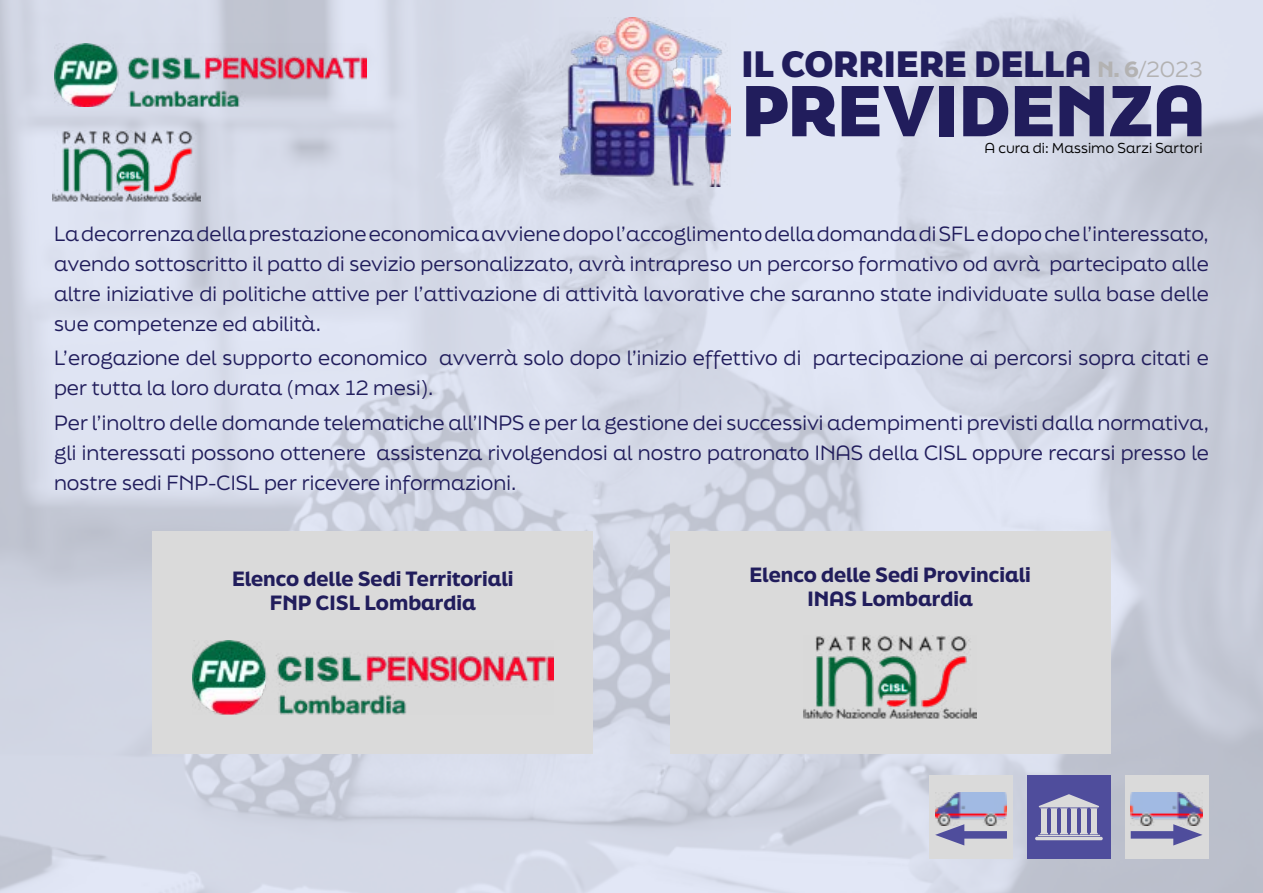
<style>
.page{position:relative;width:1263px;height:893px;background:#fff}
.page>*{position:absolute;margin:0;border:0;box-sizing:border-box;transform-origin:0 0}
.t1{font:800 67.95px "Final Six";color:#211d5c}
.t2{font:800 34.65px "Final Six";color:#211d5c}
.t3{font:20.85px "Final Six";color:#b3b2b2}
.punti_numerati{font:19.5px/30px "Final Six";color:#211d5c;text-align:justify}
.t4{font:900 19.5px/24px "Final Six";color:#211d5c;text-align:center}
.t5{font:13.65px "Final Six";color:#000}
.s1{font-weight:900}
</style>
<div class="page">
<img style="left:0;top:0;width:1263px;height:893px">
<img style="left:54px;top:44px;width:312px;height:63px">
<img style="left:52px;top:131px;width:148px;height:70px">
<img style="left:560px;top:18px;width:170px;height:169px">
<div style="left:1027px;top:775px;width:83px;height:84px;background:#4f4d9c"></div>
<svg style="left:1038px;top:794px;width:61px;height:40px"></svg>
<hr style="left:1038px;top:835px;width:62px;height:1px;background:#dadada">
<hr style="left:1035px;top:837px;width:68px;height:3px;background:#dadada;border-radius:2px">
<div style="left:1125px;top:775px;width:83px;height:84px;background:#dadada"></div>
<img style="left:1131px;top:793px;width:71px;height:33px">
<div style="left:1131px;top:831px;width:54px;height:8px;background:#4f4d9c"></div>
<svg style="left:1173px;top:824px;width:29px;height:21px"></svg>
<div style="left:930px;top:775px;width:83px;height:84px;background:#dadada"></div>
<img style="left:935px;top:793px;width:72px;height:33px">
<div style="left:952px;top:831px;width:55px;height:8px;background:#4f4d9c"></div>
<svg style="left:935px;top:824px;width:29px;height:21px"></svg>
<div style="left:670px;top:531px;width:440px;height:222px;background:#dadada"></div>
<img style="left:804px;top:636px;width:173px;height:82px">
<div style="left:153px;top:531px;width:440px;height:222px;background:#dadada"></div>
<img style="left:192px;top:641px;width:362px;height:73px">
<h2 class="t2" style="left:741px;top:39px;width:352px">IL CORRIERE DELLA</h2>
<h1 class="t1" style="left:741px;top:61px;width:466px">PREVIDENZA</h1>
<p class="t5" style="left:984px;top:137px;width:220px">A cura di: Massimo Sarzi Sartori</p>
<p class="t3" style="left:1097px;top:54px;width:107px"><span class="s1">N. 6</span>/2023</p>
<p class="punti_numerati" style="left:54px;top:218px;width:1156px">La decorrenza della prestazione economica avviene dopo l’accoglimento della domanda di SFL e dopo che l’interessato, avendo sottoscritto il patto di sevizio personalizzato, avrà intrapreso un percorso formativo od avrà partecipato alle altre iniziative di politiche attive per l’attivazione di attività lavorative che saranno state individuate sulla base delle sue competenze ed abilità.</p>
<p class="punti_numerati" style="left:54px;top:342px;width:1156px">L’erogazione del supporto economico avverrà solo dopo l’inizio effettivo di partecipazione ai percorsi sopra citati e per tutta la loro durata (max 12 mesi).</p>
<p class="punti_numerati" style="left:54px;top:407px;width:1156px">Per l’inoltro delle domande telematiche all’INPS e per la gestione dei successivi adempimenti previsti dalla normativa, gli interessati possono ottenere assistenza rivolgendosi al nostro patronato INAS della CISL oppure recarsi presso le nostre sedi FNP-CISL per ricevere informazioni.</p>
<p class="t4" style="left:232px;top:566px;width:283px">Elenco delle Sedi Territoriali<br>FNP CISL Lombardia</p>
<p class="t4" style="left:749px;top:562px;width:283px">Elenco delle Sedi Provinciali<br>INAS Lombardia</p>
</div>
